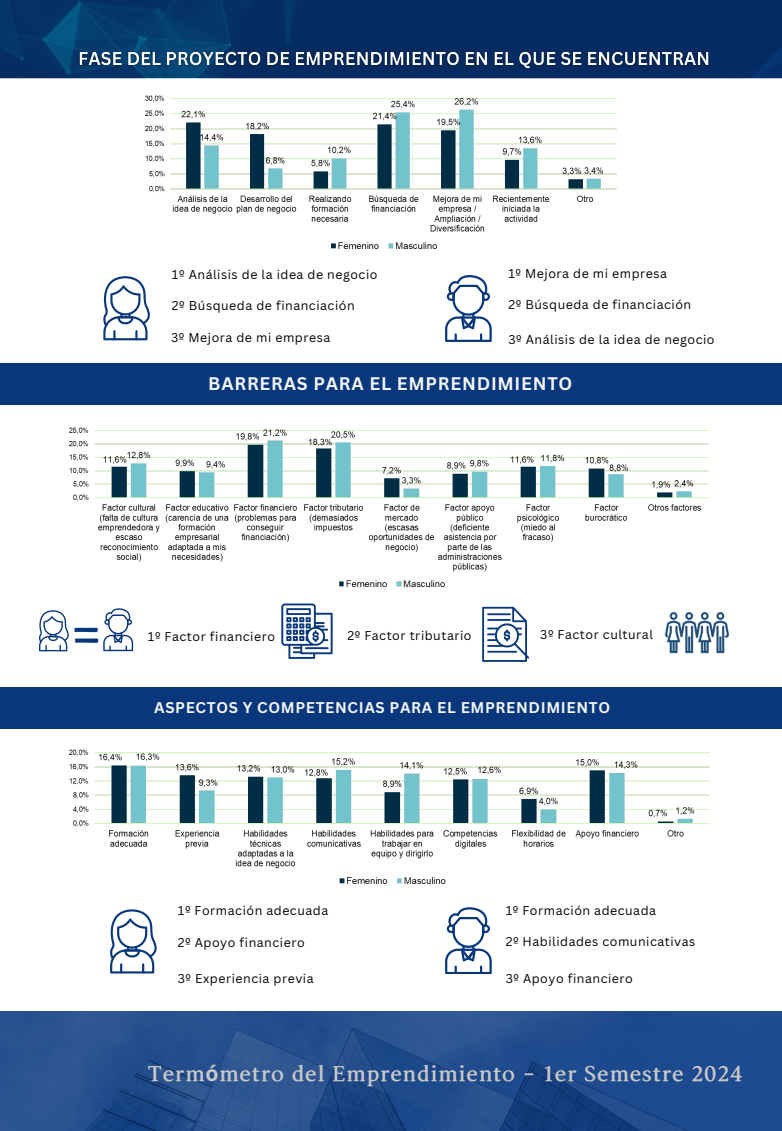
<style>
.page{position:relative;width:782px;height:1131px;background:#fff}
.page>*{position:absolute;margin:0;border:0;box-sizing:border-box;transform-origin:0 0}
.t1{font:21.15px "Arita buri Bold OTF";letter-spacing:.04em;color:#c7c8c8}
.t2{font:700 17.7px "Canva Sans";letter-spacing:.04em;color:#f3f5f9}
.t3{font:700 15.15px "Canva Sans";letter-spacing:.04em;color:#f3f5f9}
.t4{font:12.45px "Canva Sans";letter-spacing:.04em;color:#000}
.s1{font-family:"Noto Sans";font-weight:700}
</style>
<div class="page">
<div style="left:0;top:363px;width:782px;height:41px;background:#08377c"></div>
<img style="left:0;top:1011px;width:782px;height:120px">
<div style="left:0;top:687px;width:782px;height:42px;background:#08377c"></div>
<svg style="left:281px;top:603px;width:52px;height:55px"></svg>
<svg style="left:482px;top:607px;width:47px;height:55px"></svg>
<img style="left:664px;top:611px;width:66px;height:43px">
<svg style="left:110px;top:909px;width:47px;height:64px"></svg>
<svg style="left:445px;top:907px;width:46px;height:67px"></svg>
<img style="left:0;top:0;width:782px;height:79px">
<svg style="left:103px;top:276px;width:47px;height:64px"></svg>
<svg style="left:445px;top:275px;width:46px;height:67px"></svg>
<svg style="left:39px;top:608px;width:94px;height:43px"></svg>
<img style="left:145px;top:95px;width:472px;height:154px">
<img style="left:69px;top:427px;width:640px;height:161px">
<img style="left:69px;top:749px;width:641px;height:135px">
<img style="left:74px;top:45px;width:639px;height:29px">
<p class="t4" style="left:172px;top:265px;width:207px">1º Análisis de la idea de negocio</p>
<p class="t4" style="left:172px;top:296px;width:184px">2º Búsqueda de financiación</p>
<p class="t4" style="left:171px;top:329px;width:161px">3º Mejora de mi empresa</p>
<p class="t4" style="left:508px;top:265px;width:160px">1º Mejora de mi empresa</p>
<p class="t4" style="left:508px;top:296px;width:184px">2º Búsqueda de financiación</p>
<h3 class="t4" style="left:508px;top:331px;width:208px">3º Análisis de la idea de negocio</h3>
<p class="t2" style="left:208px;top:371px;width:366px">BARRERAS PARA EL EMPRENDIMIENTO</p>
<p class="t4" style="left:148px;top:627px;width:129px">1º Factor financiero</p>
<p class="t4" style="left:347px;top:626px;width:126px">2º Factor tributario</p>
<p class="t4" style="left:540px;top:625px;width:114px">3º Factor cultural</p>
<p class="t3" style="left:154px;top:697px;width:457px">ASPECTOS Y COMPETENCIAS PARA EL EMPRENDIMIENTO</p>
<p class="t4" style="left:178px;top:902px;width:152px">1º Formación adecuada</p>
<h2 class="t4" style="left:178px;top:933px;width:128px">2º Apoyo financiero</h2>
<p class="t4" style="left:178px;top:970px;width:137px">3º Experiencia previa</p>
<p class="t4" style="left:506px;top:901px;width:152px">1º Formación adecuada</p>
<p class="t4" style="left:506px;top:932px;width:191px">2º Habilidades comunicativas</p>
<p class="t4" style="left:506px;top:969px;width:129px">3º Apoyo financiero</p>
<p class="t1" style="left:148px;top:1061px;width:596px">Term<span class="s1">ó</span>metro del Emprendimiento - 1er Semestre 2024</p>
</div>
